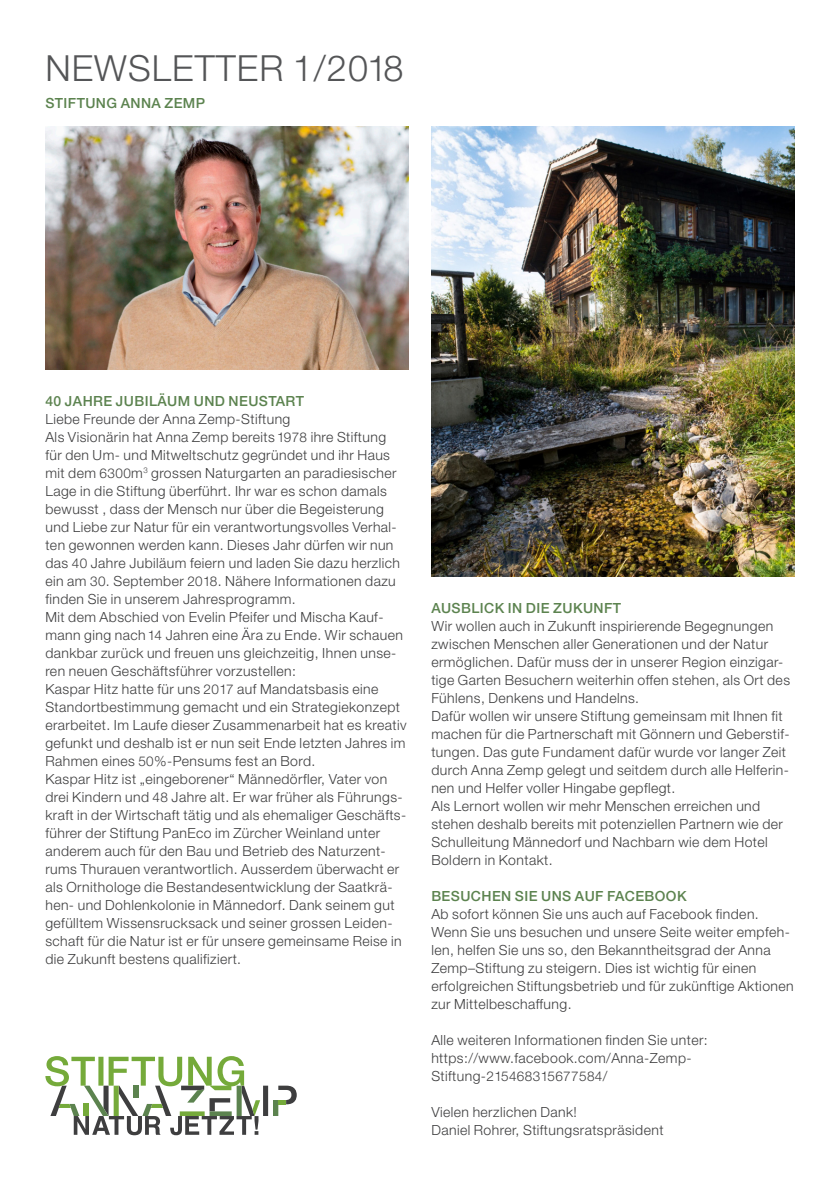
<style>
.page{position:relative;width:840px;height:1191px;background:#fff}
.page>*{position:absolute;margin:0;border:0;box-sizing:border-box;transform-origin:0 0}
._1_01_Titel_18pt{font:300 36px "Helvetica Neue";letter-spacing:.03em;color:#545557}
._2_02_Lauftext{font:300 14px/18px "Helvetica Neue";letter-spacing:.03em;color:#3e3e3f}
._1_02_Titel_7pt{font:500 14px "Helvetica Neue";letter-spacing:.03em;color:#5c834f}
._2_02_Lauftext-2{font:300 13.6px "Helvetica Neue";letter-spacing:.03em;color:#3e3e3f}
.s1{font-size:13.6px}
.s2{font-size:14px}
</style>
<div class="page">
<svg style="left:45px;top:1056px;width:251px;height:79px"></svg>
<img style="left:45px;top:126px;width:363px;height:243px">
<img style="left:431px;top:126px;width:363px;height:450px">
<p class="_1_01_Titel_18pt" style="left:45px;top:47px;width:359px">NEWSLETTER 1/2018</p>
<p class="_1_02_Titel_7pt" style="left:45px;top:95px;width:161px">STIFTUNG ANNA ZEMP</p>
<p class="_1_02_Titel_7pt" style="left:45px;top:392px;width:260px">40 JAHRE JUBILÄUM UND NEUSTART</p>
<p class="_2_02_Lauftext" style="left:45px;top:409px;width:246px">Liebe Freunde der Anna Zemp-Stiftung</p>
<p class="_2_02_Lauftext" style="left:45px;top:427px;width:356px">Als Visionärin hat Anna Zemp bereits <span class="s1">1978</span> ihre Stiftung für den Um- und Mitweltschutz gegründet und ihr Haus mit dem <span class="s1">6300</span>m<sup>3</sup> grossen Naturgarten an paradiesischer Lage in die Stiftung überführt. Ihr war es schon damals bewusst , dass der Mensch nur über die Begeisterung und Liebe zur Natur für ein verantwortungsvolles Verhal&shy;ten gewonnen werden kann. Dieses Jahr dürfen wir nun das <span class="s1">40</span> Jahre Jubiläum feiern und laden Sie dazu herzlich ein am <span class="s1">30</span>. September <span class="s1">2018</span>. Nähere Informationen dazu finden Sie in unserem Jahresprogramm.</p>
<p class="_2_02_Lauftext" style="left:45px;top:607px;width:359px">Mit dem Abschied von Evelin Pfeifer und Mischa Kauf&shy;mann ging nach <span class="s1">14</span> Jahren eine Ära zu Ende. Wir schauen dankbar zurück und freuen uns gleichzeitig, Ihnen unse&shy;ren neuen Geschäftsführer vorzustellen:</p>
<p class="_2_02_Lauftext" style="left:45px;top:679px;width:362px">Kaspar Hitz hatte für uns <span class="s1">2017</span> auf Mandatsbasis eine Standortbestimmung gemacht und ein Strategiekonzept erarbeitet. Im Laufe dieser Zusammenarbeit hat es kreativ gefunkt und deshalb ist er nun seit Ende letzten Jahres im Rahmen eines <span class="s1">50</span>%-Pensums fest an Bord.</p>
<p class="_2_02_Lauftext" style="left:45px;top:769px;width:362px">Kaspar Hitz ist „eingeborener“ Männedörfler, Vater von drei Kindern und <span class="s1">48</span> Jahre alt. Er war früher als Führungs&shy;kraft in der Wirtschaft tätig und als ehemaliger Geschäfts&shy;führer der Stiftung PanEco im Zürcher Weinland unter anderem auch für den Bau und Betrieb des Naturzent&shy;rums Thurauen verantwortlich. Ausserdem überwacht er als Ornithologe die Bestandesentwicklung der Saatkrä&shy;hen- und Dohlenkolonie in Männedorf. Dank seinem gut gefülltem Wissensrucksack und seiner grossen Leiden&shy;schaft für die Natur ist er für unsere gemeinsame Reise in die Zukunft bestens qualifiziert.</p>
<p class="_1_02_Titel_7pt" style="left:431px;top:599px;width:191px">AUSBLICK IN DIE ZUKUNFT</p>
<p class="_2_02_Lauftext" style="left:431px;top:616px;width:360px">Wir wollen auch in Zukunft inspirierende Begegnungen zwischen Menschen aller Generationen und der Natur ermöglichen. Dafür muss der in unserer Region einzigar&shy;tige Garten Besuchern weiterhin offen stehen, als Ort des Fühlens, Denkens und Handelns.</p>
<p class="_2_02_Lauftext" style="left:431px;top:706px;width:359px">Dafür wollen wir unsere Stiftung gemeinsam mit Ihnen fit machen für die Partnerschaft mit Gönnern und Geberstif&shy;tungen. Das gute Fundament dafür wurde vor langer Zeit durch Anna Zemp gelegt und seitdem durch alle Helferin&shy;nen und Helfer voller Hingabe gepflegt.</p>
<p class="_2_02_Lauftext" style="left:431px;top:796px;width:353px">Als Lernort wollen wir mehr Menschen erreichen und stehen deshalb bereits mit potenziellen Partnern wie der Schulleitung Männedorf und Nachbarn wie dem Hotel Boldern in Kontakt.</p>
<p class="_1_02_Titel_7pt" style="left:431px;top:887px;width:257px">BESUCHEN SIE UNS AUF FACEBOOK</p>
<p class="_2_02_Lauftext" style="left:431px;top:904px;width:329px">Ab sofort können Sie uns auch auf Facebook finden.</p>
<p class="_2_02_Lauftext" style="left:431px;top:922px;width:363px">Wenn Sie uns besuchen und unsere Seite weiter empfeh&shy;len, helfen Sie uns so, den Bekanntheitsgrad der Anna Zemp–Stiftung zu steigern. Dies ist wichtig für einen erfolgreichen Stiftungsbetrieb und für zukünftige Aktionen zur Mittelbeschaffung.</p>
<p class="_2_02_Lauftext" style="left:431px;top:1030px;width:278px">Alle weiteren Informationen finden Sie unter:</p>
<p class="_2_02_Lauftext" style="left:431px;top:1048px;width:262px">https://www.facebook.com/Anna-Zemp-</p>
<p class="_2_02_Lauftext-2" style="left:431px;top:1067px;width:177px"><span class="s2">Stiftung-</span>215468315677584<span class="s2">/</span></p>
<p class="_2_02_Lauftext" style="left:431px;top:1102px;width:147px">Vielen herzlichen Dank!</p>
<p class="_2_02_Lauftext" style="left:431px;top:1120px;width:233px">Daniel Rohrer, Stiftungsratspräsident</p>
</div>
